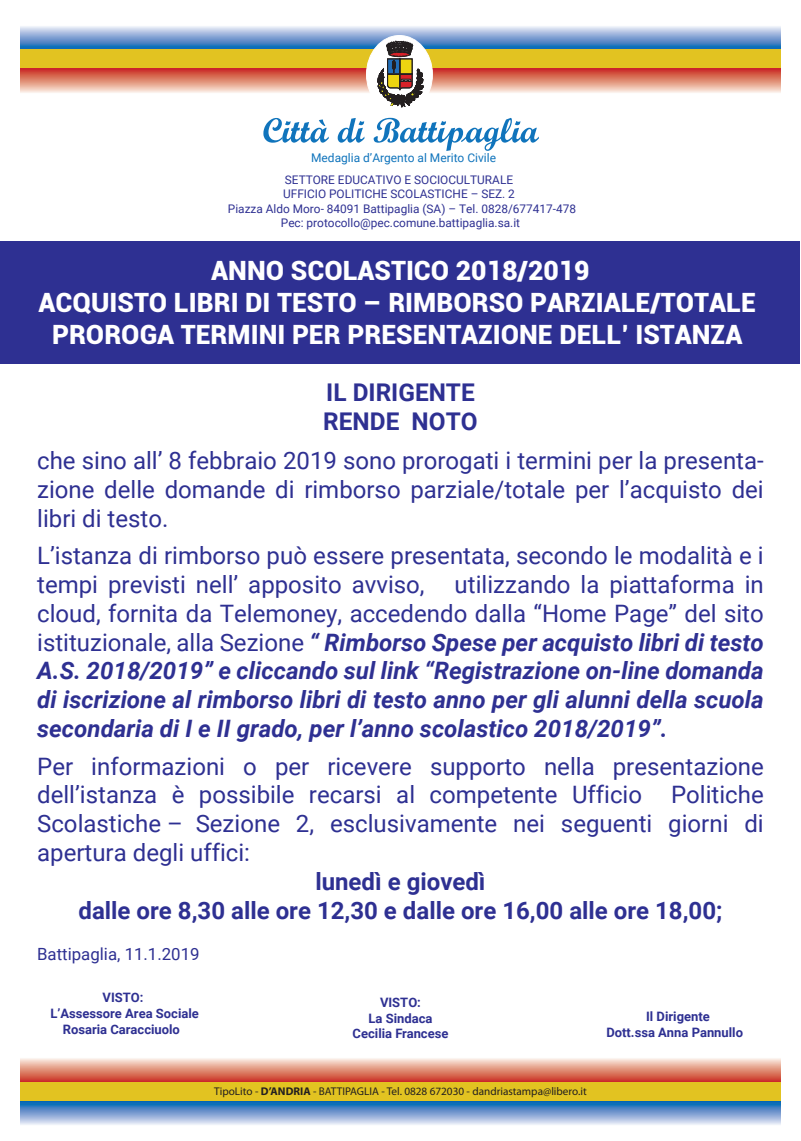
<style>
.page{position:relative;width:801px;height:1141px;background:#fff}
.page>*{position:absolute;margin:0;border:0;box-sizing:border-box;transform-origin:0 0}
.t1{font:900 26.56px/31.9px "Roboto";color:#fff;text-align:center}
.t2{font:700 24.4px/29.3px "Roboto";color:#2e3092}
.t3{font:italic 700 24px/28.8px "Roboto";color:#2e3092;text-align:justify}
.t4{font:24px/28.8px "Roboto";color:#2e3092;text-align:justify}
.t5{font:700 24px/28.8px "Roboto";color:#2e3092;text-align:center}
.t6{font:16.8px "Roboto";color:#2e3092}
.t7{font:700 13px/15.6px "Roboto";color:#2e3092;text-align:center}
.t8{font:11.96px "Roboto";color:#1074bc}
.t9{font:11.84px/14.2px "Roboto";color:#2e3092;text-align:center}
.t10{font:11.2px "Myriad Pro";color:#231f20}
.s1{font-weight:400;font-style:normal}
.s2{font-weight:700}
</style>
<div class="page">
<div style="left:0;top:241px;width:799px;height:122px;background:#2e3092"></div>
<div style="left:20px;top:25px;width:760px;height:24px;background:linear-gradient(to bottom,#fceff9,#1467b5)"></div>
<div style="left:20px;top:49px;width:760px;height:20px;background:#e2c321"></div>
<div style="left:20px;top:69px;width:760px;height:24px;background:linear-gradient(to bottom,#c92f1a,#f8e6d5)"></div>
<div style="left:366px;top:35px;width:66px;height:78px;background:#fff;border-radius:50%"></div>
<div style="left:366px;top:35px;width:66px;height:79px;border:1px solid #fff;border-radius:50%"></div>
<div style="left:20px;top:1101px;width:760px;height:24px;background:linear-gradient(to bottom,#005aaf,#e4e0f2)"></div>
<div style="left:20px;top:1081px;width:760px;height:20px;background:#e2c321"></div>
<div style="left:20px;top:1057px;width:760px;height:24px;background:linear-gradient(to bottom,#fcf8e8,#cd412b)"></div>
<svg style="left:263px;top:118px;width:66px;height:25px"></svg>
<svg style="left:337px;top:118px;width:27px;height:25px"></svg>
<svg style="left:373px;top:118px;width:166px;height:33px"></svg>
<svg style="left:378px;top:41px;width:45px;height:66px"></svg>
<p class="t8" style="left:311px;top:149px;width:186px">Medaglia d’Argento al Merito Civile</p>
<p class="t9" style="left:228px;top:172px;width:349px">SETTORE EDUCATIVO E SOCIOCULTURALE<br>UFFICIO POLITICHE SCOLASTICHE – SEZ. 2<br>Piazza Aldo Moro- 84091 Battipaglia (SA) – Tel. 0828/677417-478<br>Pec: protocollo@pec.comune.battipaglia.sa.it</p>
<p class="t1" style="left:38px;top:254px;width:718px">ANNO SCOLASTICO 2018/2019<br>ACQUISTO LIBRI DI TESTO – RIMBORSO PARZIALE/TOTALE<br>PROROGA TERMINI PER PRESENTAZIONE DELL’ ISTANZA</p>
<p class="t2" style="left:323px;top:376px;width:156px">IL DIRIGENTE<br>RENDE NOTO</p>
<p class="t4" style="left:37px;top:445px;width:728px">che sino all’ 8 febbraio 2019 sono prorogati i termini per la presenta&shy;zione delle domande di rimborso parziale/totale per l’acquisto dei libri di testo.</p>
<p class="t3" style="left:37px;top:540px;width:728px"><span class="s1">L’istanza di rimborso può essere presentata, secondo le modalità e i tempi previsti nell’ apposito avviso, utilizzando la piattaforma in cloud, fornita da Telemoney, accedendo dalla “Home Page” del sito istituzionale, alla Sezione</span> “ Rimborso Spese per acquisto libri di testo A.S. 2018/2019” e cliccando sul link “Registrazione on-line domanda di iscrizione al rimborso libri di testo anno per gli alunni della scuola secondaria di I e II grado, per l’anno scolastico 2018/2019”.</p>
<p class="t4" style="left:37px;top:751px;width:728px">Per informazioni o per ricevere supporto nella presentazione dell’istanza è possibile recarsi al competente Ufficio Politiche Scolastiche – Sezione 2, esclusivamente nei seguenti giorni di apertura degli uffici:</p>
<p class="t5" style="left:78px;top:866px;width:645px">lunedì e giovedì<br>dalle ore 8,30 alle ore 12,30 e dalle ore 16,00 alle ore 18,00;</p>
<p class="t6" style="left:37px;top:942px;width:164px">Battipaglia, 11.1.2019</p>
<p class="t7" style="left:50px;top:989px;width:150px">VISTO:<br>L’Assessore Area Sociale<br>Rosaria Caracciuolo</p>
<p class="t7" style="left:352px;top:994px;width:97px">VISTO:<br>La Sindaca<br>Cecilia Francese</p>
<p class="t10" style="left:214px;top:1085px;width:374px">TipoLito - <span class="s2">D’ANDRIA</span> - BATTIPAGLIA - Tel. 0828 672030 - dandriastampa@libero.it</p>
<p class="t7" style="left:606px;top:1008px;width:138px">Il Dirigente<br>Dott.ssa Anna Pannullo</p>
</div>
